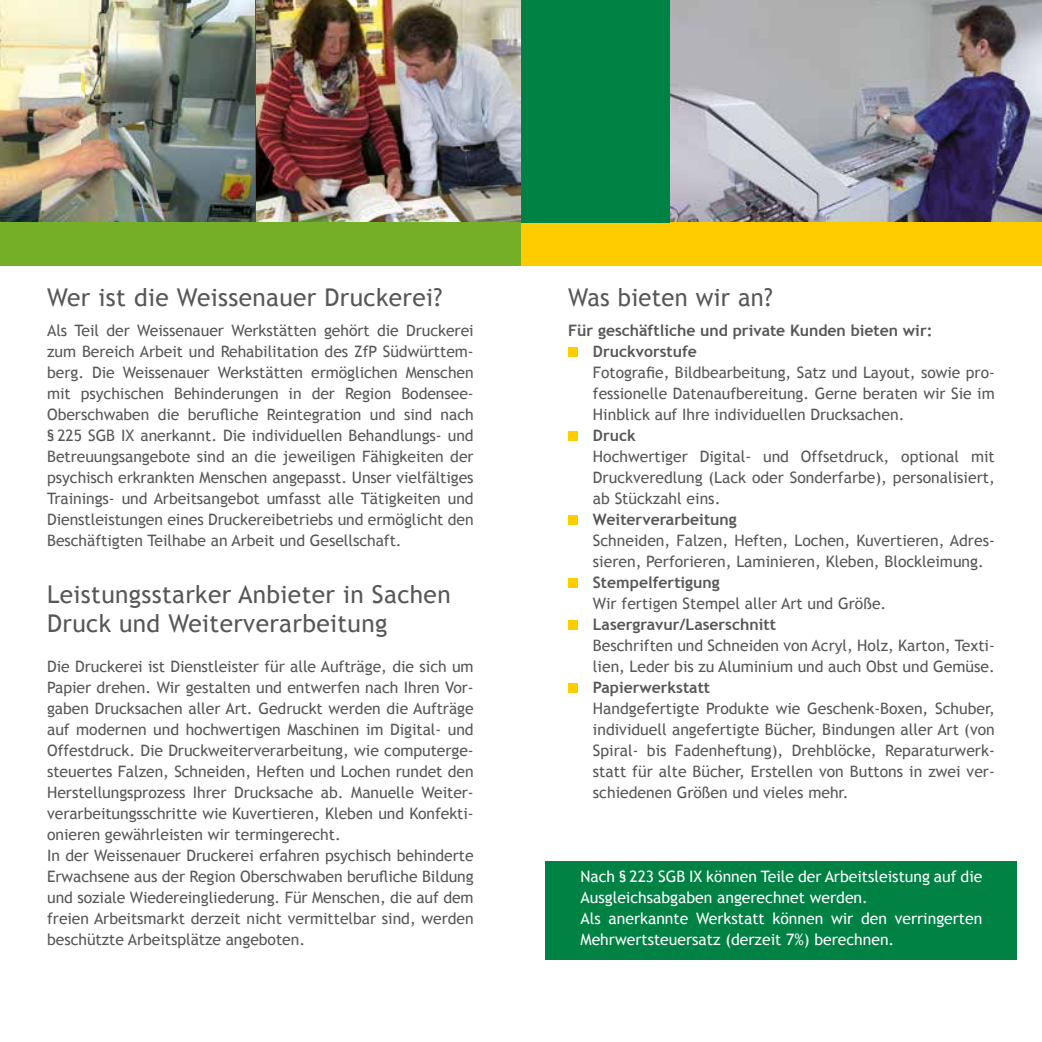
<style>
.page{position:relative;width:1042px;height:1042px;background:#fff}
.page>*{position:absolute;margin:0;border:0;box-sizing:border-box;transform-origin:0 0}
.t1{font:24.5px/29.4px "Trebuchet MS";letter-spacing:.015em;color:#575756}
.t2{font:15.75px/21px "Trebuchet MS";letter-spacing:-.005em;color:#575756;text-align:justify}
.t3{font:15.75px/21px "Trebuchet MS";color:#fff}
.t4{font:700 15.75px/21px "Trebuchet MS";color:#575756}
</style>
<div class="page">
<img style="left:255px;top:0;width:266px;height:222px">
<img style="left:669px;top:0;width:373px;height:222px">
<div style="left:568px;top:347px;width:10px;height:10px;background:#fc0"></div>
<div style="left:568px;top:431px;width:10px;height:10px;background:#fc0"></div>
<div style="left:568px;top:515px;width:10px;height:10px;background:#fc0"></div>
<div style="left:568px;top:578px;width:10px;height:10px;background:#fc0"></div>
<div style="left:568px;top:620px;width:10px;height:10px;background:#fc0"></div>
<div style="left:568px;top:683px;width:10px;height:10px;background:#fc0"></div>
<div style="left:521px;top:222px;width:521px;height:43px;background:#fc0"></div>
<div style="left:546px;top:861px;width:471px;height:99px;background:#008244"></div>
<div style="left:521px;top:0;width:148px;height:222px;background:#008244"></div>
<img style="left:0;top:0;width:254px;height:222px">
<div style="left:0;top:222px;width:521px;height:43px;background:#74af27"></div>
<h1 class="t1" style="left:47px;top:283px;width:397px">Wer ist die Weissenauer Druckerei?</h1>
<p class="t2" style="left:47px;top:320px;width:428px">Als Teil der Weissenauer Werkstätten gehört die Druckerei zum Bereich Arbeit und Rehabilitation des ZfP Südwürttem&shy;berg. Die Weissenauer Werkstätten ermöglichen Menschen mit psychischen Behinderungen in der Region Bodensee-Oberschwaben die berufliche Reintegration und sind nach § 225 SGB IX anerkannt. Die individuellen Behandlungs- und Betreuungsangebote sind an die jeweiligen Fähigkeiten der psychisch erkrankten Menschen angepasst. Unser vielfältiges Trainings- und Arbeitsangebot umfasst alle Tätigkeiten und Dienstleistungen eines Druckereibetriebs und ermöglicht den Beschäftigten Teilhabe an Arbeit und Gesellschaft.</p>
<h1 class="t1" style="left:47px;top:579px;width:405px">Leistungsstarker Anbieter in Sachen<br>Druck und Weiterverarbeitung</h1>
<p class="t2" style="left:47px;top:656px;width:428px;text-align:left">Die Druckerei ist Dienstleister für alle Aufträge, die sich um Papier drehen. Wir gestalten und entwerfen nach Ihren Vor&shy;gaben Drucksachen aller Art. Gedruckt werden die Aufträge auf modernen und hochwertigen Maschinen im Digital- und Offestdruck. Die Druckweiterverarbeitung, wie computerge&shy;steuertes Falzen, Schneiden, Heften und Lochen rundet den Herstellungsprozess Ihrer Drucksache ab. Manuelle Weiter&shy;verarbeitungsschritte wie Kuvertieren, Kleben und Konfekti&shy;onieren gewährleisten wir termingerecht.<br>In der Weissenauer Druckerei erfahren psychisch behinderte Erwachsene aus der Region Oberschwaben berufliche Bildung und soziale Wiedereingliederung. Für Menschen, die auf dem freien Arbeitsmarkt derzeit nicht vermittelbar sind, werden beschützte Arbeitsplätze angeboten.</p>
<h1 class="t1" style="left:568px;top:283px;width:206px">Was bieten wir an?</h1>
<p class="t4" style="left:593px;top:320px;width:341px;text-indent:-25px">Für geschäftliche und private Kunden bieten wir:<br>Druckvorstufe</p>
<p class="t2" style="left:593px;top:362px;width:403px">Fotografie, Bildbearbeitung, Satz und Layout, sowie pro&shy;fessionelle Datenaufbereitung. Gerne beraten wir Sie im Hinblick auf Ihre individuellen Drucksachen.</p>
<p class="t4" style="left:593px;top:425px;width:44px">Druck</p>
<p class="t2" style="left:593px;top:446px;width:403px">Hochwertiger Digital- und Offsetdruck, optional mit Druckveredlung (Lack oder Sonderfarbe), personalisiert, ab Stückzahl eins.</p>
<p class="t4" style="left:593px;top:509px;width:145px">Weiterverarbeitung</p>
<p class="t2" style="left:593px;top:530px;width:403px">Schneiden, Falzen, Heften, Lochen, Kuvertieren, Adres&shy;sieren, Perforieren, Laminieren, Kleben, Blockleimung.</p>
<p class="t4" style="left:593px;top:572px;width:128px">Stempelfertigung</p>
<p class="t2" style="left:593px;top:593px;width:295px">Wir fertigen Stempel aller Art und Größe.</p>
<p class="t4" style="left:593px;top:614px;width:184px">Lasergravur/Laserschnitt</p>
<p class="t2" style="left:593px;top:635px;width:403px">Beschriften und Schneiden von Acryl, Holz, Karton, Texti&shy;lien, Leder bis zu Aluminium und auch Obst und Gemüse.</p>
<p class="t4" style="left:593px;top:677px;width:119px">Papierwerkstatt</p>
<p class="t2" style="left:593px;top:698px;width:403px">Handgefertigte Produkte wie Geschenk-Boxen, Schuber, individuell angefertigte Bücher, Bindungen aller Art (von Spiral- bis Fadenheftung), Drehblöcke, Reparaturwerk&shy;statt für alte Bücher, Erstellen von Buttons in zwei ver&shy;schiedenen Größen und vieles mehr.</p>
<p class="t3" style="left:580px;top:866px;width:403px">Nach § 223 SGB IX können Teile der Arbeitsleistung auf die Ausgleichsabgaben angerechnet werden.<br>Als anerkannte Werkstatt können wir den verringerten Mehrwertsteuersatz (derzeit 7%) berechnen.</p>
</div>
